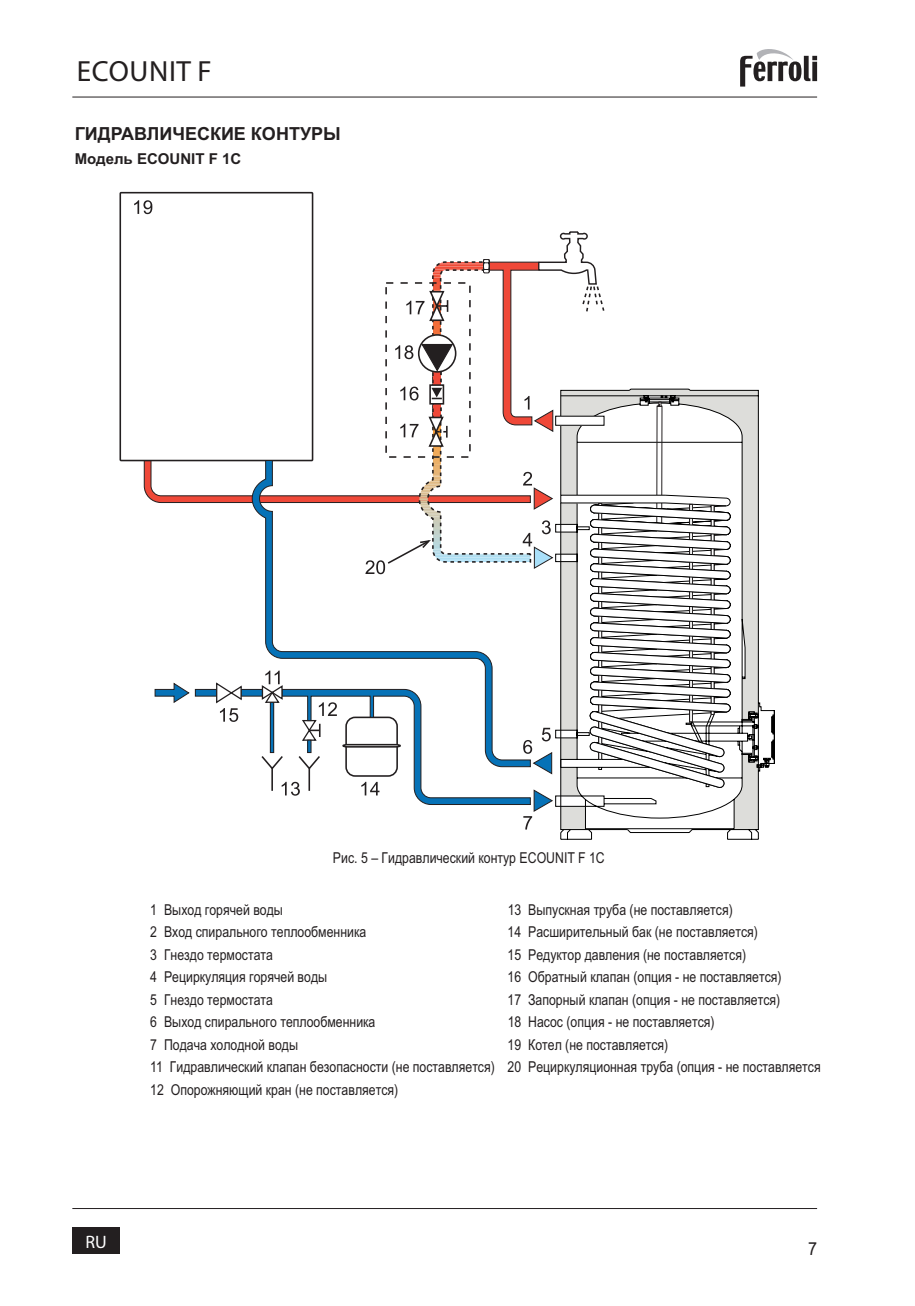
<style>
.page{position:relative;width:915px;height:1306px;background:#fff}
.page>*{position:absolute;margin:0;border:0;box-sizing:border-box;transform-origin:0 0}
.t1{font:29.25px "Myriad Pro";letter-spacing:.02em;color:#231f20}
.t2{font:700 18px "Arial";color:#231f20}
.t3{font:18px "Myriad Pro";color:#fff}
.t4{font:18px "Arial";color:#231f20;scale:.9 1}
.t5{font:15px/22.5px "Arial Narrow";color:#231f20}
.t6{font:700 15px "Arial";color:#231f20}
</style>
<div class="page">
<svg style="left:740px;top:49px;width:76px;height:38px"></svg>
<hr style="left:72px;top:1208px;width:744px;height:1px;background:#231f20">
<hr style="left:72px;top:97px;width:744px;height:1px;background:#231f20">
<div style="left:72px;top:1227px;width:48px;height:26px;background:#231f20"></div>
<svg style="left:560px;top:389px;width:214px;height:451px"></svg>
<div style="left:119px;top:192px;width:194px;height:269px;border:2px solid #231f20"></div>
<svg style="left:134px;top:200px;width:18px;height:14px"></svg>
<svg style="left:143px;top:230px;width:615px;height:599px"></svg>
<h1 class="t1" style="left:77px;top:53px;width:136px">ECOUNIT F</h1>
<p class="t2" style="left:75px;top:121px;width:267px">ГИДРАВЛИЧЕСКИЕ КОНТУРЫ</p>
<p class="t6" style="left:75px;top:148px;width:168px">Модель ECOUNIT F 1C</p>
<p class="t5" style="left:150px;top:897px;width:134px">1 Выход горячей воды</p>
<p class="t5" style="left:333px;top:845px;width:273px">Рис. 5 – Гидравлический контур ECOUNIT F 1C</p>
<p class="t5" style="left:507px;top:897px;width:226px">13 Выпускная труба (не поставляется)</p>
<p class="t5" style="left:150px;top:920px;width:217px">2 Вход спирального теплообменника<br>3 Гнездо термостата</p>
<p class="t5" style="left:150px;top:987px;width:226px">5 Гнездо термостата<br>6 Выход спирального теплообменника<br>7 Подача холодной воды</p>
<p class="t5" style="left:150px;top:1077px;width:249px">12 Опорожняющий кран (не поставляется)</p>
<p class="t5" style="left:507px;top:920px;width:252px">14 Расширительный бак (не поставляется)</p>
<p class="t5" style="left:507px;top:965px;width:275px">16 Обратный клапан (опция - не поставляется)</p>
<p class="t5" style="left:507px;top:942px;width:240px">15 Редуктор давления (не поставляется)</p>
<p class="t5" style="left:150px;top:965px;width:178px">4 Рециркуляция горячей воды</p>
<p class="t5" style="left:507px;top:987px;width:274px">17 Запорный клапан (опция - не поставляется)</p>
<p class="t5" style="left:507px;top:1010px;width:208px">18 Насос (опция - не поставляется)</p>
<p class="t5" style="left:507px;top:1032px;width:162px">19 Котел (не поставляется)</p>
<p class="t5" style="left:150px;top:1055px;width:671px">11 Гидравлический клапан безопасности (не поставляется) 20 Рециркуляционная труба (опция - не поставляется</p>
<p class="t3" style="left:85px;top:1230px;width:23px">RU</p>
<p class="t4" style="left:807px;top:1236px;width:12px">7</p>
</div>
